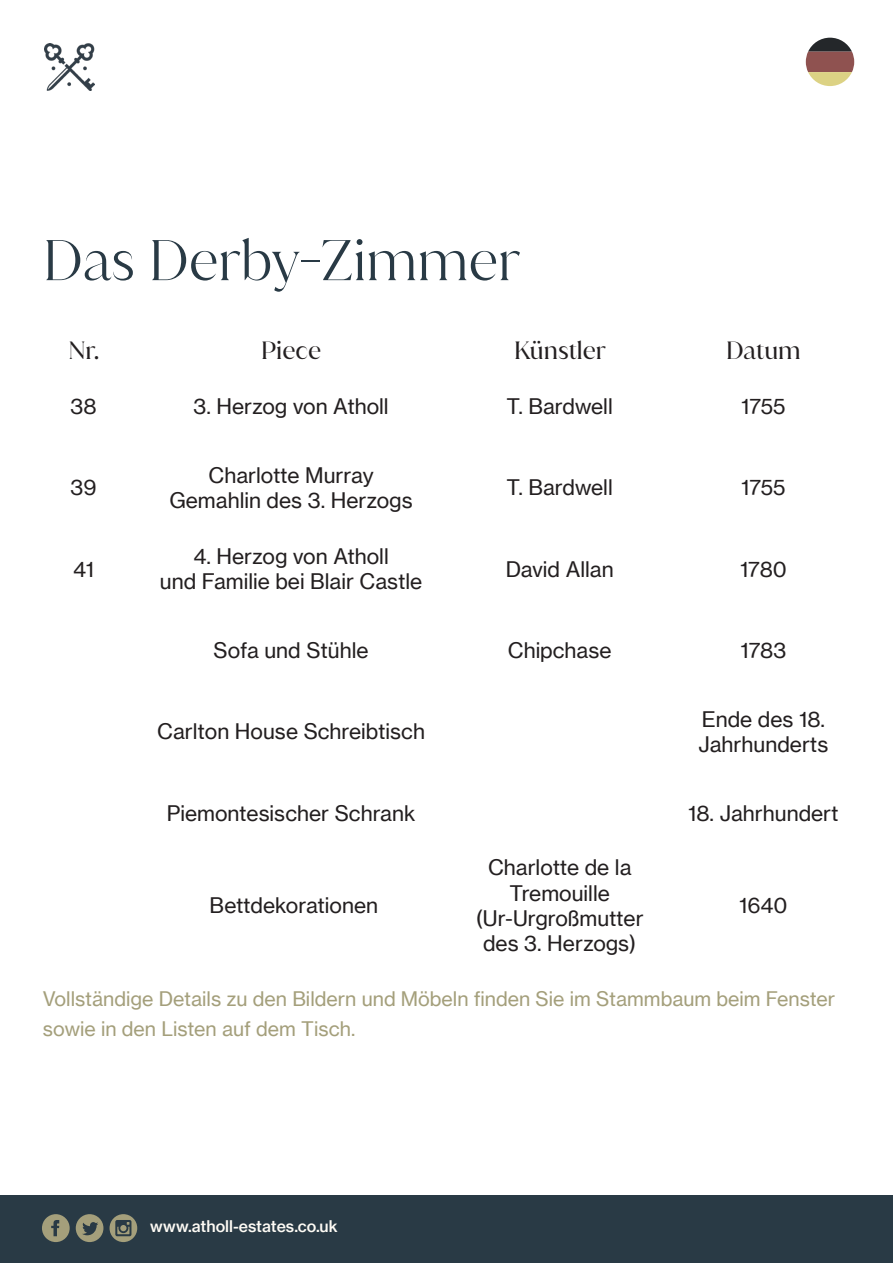
<style>
.page{position:relative;width:893px;height:1263px;background:#fff}
.page>*{position:absolute;margin:0;border:0;box-sizing:border-box;transform-origin:0 0}
.t1{font:300 55.05px "Juana Alt";color:#293a45}
.t2{font:24px "Juana Alt";color:#231f20}
.t3{font:21px/25.2px "N Haas Grotesk TX Pro 55 Rg";color:#231f20;text-align:center}
.t4{font:19.65px/30.5px "N Haas Grotesk TX Pro 55 Rg";color:#a49f7b}
.t5{font:15.75px "N Haas Grotesk TX Pro 65 Md";color:#fefbf5}
</style>
<div class="page">
<div style="left:0;top:1195px;width:893px;height:68px;background:#293a45"></div>
<svg style="left:42px;top:1214px;width:28px;height:28px"></svg>
<svg style="left:110px;top:1214px;width:27px;height:28px"></svg>
<svg style="left:76px;top:1214px;width:27px;height:28px"></svg>
<img style="left:45px;top:43px;width:50px;height:47px">
<svg style="left:806px;top:38px;width:48px;height:48px"></svg>
<p class="t1" style="left:43px;top:225px;width:479px">Das Derby-Zimmer</p>
<p class="t2" style="left:68px;top:334px;width:33px">Nr.</p>
<p class="t2" style="left:261px;top:334px;width:61px">Piece</p>
<p class="t2" style="left:514px;top:334px;width:93px">Künstler</p>
<p class="t2" style="left:726px;top:334px;width:76px">Datum</p>
<p class="t3" style="left:71px;top:393px;width:28px">38</p>
<p class="t3" style="left:193px;top:393px;width:197px">3. Herzog von Atholl</p>
<p class="t3" style="left:507px;top:393px;width:108px">T. Bardwell</p>
<p class="t3" style="left:741px;top:393px;width:46px">1755</p>
<p class="t3" style="left:71px;top:475px;width:28px">39</p>
<p class="t3" style="left:73px;top:556px;width:22px">41</p>
<p class="t3" style="left:209px;top:462px;width:167px">Charlotte Murray</p>
<p class="t3" style="left:169px;top:487px;width:245px">Gemahlin des 3. Herzogs</p>
<p class="t3" style="left:193px;top:544px;width:197px">4. Herzog von Atholl</p>
<p class="t3" style="left:160px;top:569px;width:264px">und Familie bei Blair Castle</p>
<p class="t3" style="left:507px;top:475px;width:108px">T. Bardwell</p>
<p class="t3" style="left:741px;top:475px;width:46px">1755</p>
<p class="t3" style="left:506px;top:556px;width:109px">David Allan</p>
<p class="t3" style="left:740px;top:556px;width:48px">1780</p>
<p class="t3" style="left:214px;top:638px;width:156px">Sofa und Stühle</p>
<p class="t3" style="left:508px;top:638px;width:105px">Chipchase</p>
<p class="t3" style="left:740px;top:638px;width:47px">1783</p>
<p class="t3" style="left:157px;top:719px;width:269px">Carlton House Schreibtisch</p>
<p class="t3" style="left:698px;top:706px;width:131px;text-align:left">Ende des 18.<br>Jahrhunderts</p>
<p class="t3" style="left:167px;top:800px;width:250px">Piemontesischer Schrank</p>
<p class="t3" style="left:688px;top:800px;width:152px">18. Jahrhundert</p>
<p class="t3" style="left:210px;top:893px;width:170px">Bettdekorationen</p>
<p class="t3" style="left:488px;top:855px;width:145px">Charlotte de la<br>Tremouille</p>
<p class="t3" style="left:476px;top:905px;width:169px">(Ur-Urgroßmutter des 3. Herzogs)</p>
<p class="t3" style="left:739px;top:893px;width:50px">1640</p>
<p class="t4" style="left:43px;top:983px;width:794px">Vollständige Details zu den Bildern und Möbeln finden Sie im Stammbaum beim Fenster sowie in den Listen auf dem Tisch.</p>
<p class="t5" style="left:150px;top:1217px;width:189px">www.atholl-estates.co.uk</p>
</div>
